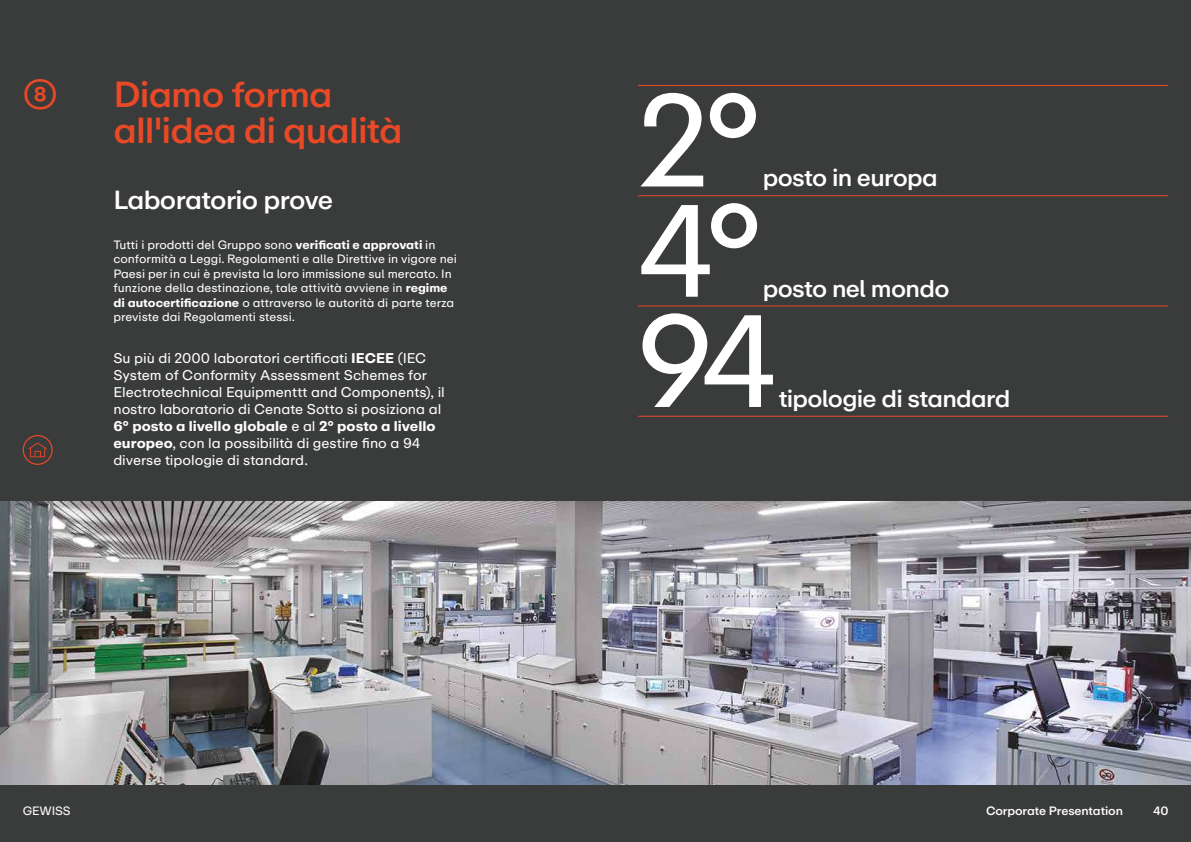
<style>
.page{position:relative;width:1191px;height:842px;background:#3a3b3b}
.page>*{position:absolute;margin:0;border:0;box-sizing:border-box;transform-origin:0 0}
.t1{font:130px "ABC Repro";color:#fff}
.t2{font:500 36px/36px "ABC Repro";letter-spacing:-.025em;color:#e84926}
.t3{font:500 26px "ABC Repro";color:#fff}
.t4{font:500 24px "ABC Repro";letter-spacing:-.025em;color:#fff}
.t5{font:14px/17px "ABC Repro";letter-spacing:-.005em;color:#fff}
.t6{font:12px/14.5px "ABC Repro";color:#fff}
.t7{font:500 12px "ABC Repro";color:#fff}
.s1{font-weight:700}
</style>
<div class="page">
<img style="left:0;top:501px;width:1191px;height:284px">
<hr style="left:638px;top:195px;width:530px;height:1px;background:#e84926">
<hr style="left:638px;top:85px;width:530px;height:1px;background:#e84926">
<hr style="left:638px;top:305px;width:530px;height:1px;background:#e84926">
<hr style="left:638px;top:416px;width:530px;height:1px;background:#e84926">
<svg style="left:23px;top:435px;width:30px;height:30px"></svg>
<h2 class="t2" style="left:23px;top:76px;width:36px">8</h2>
<h2 class="t2" style="left:113px;top:76px;width:291px">Diamo forma all'idea di qualità</h2>
<h3 class="t3" style="left:113px;top:183px;width:221px">Laboratorio prove</h3>
<p class="t6" style="left:113px;top:237px;width:345px">Tutti i prodotti del Gruppo sono <span class="s1">verificati e approvati</span> in conformità a Leggi. Regolamenti e alle Direttive in vigore nei Paesi per in cui è prevista la loro immissione sul mercato. In funzione della destinazione, tale attività avviene in <span class="s1">regime di autocertificazione</span> o attraverso le autorità di parte terza previste dai Regolamenti stessi.</p>
<p class="t5" style="left:113px;top:350px;width:333px">Su più di 2000 laboratori certificati <span class="s1">IECEE</span> (IEC System of Conformity Assessment Schemes for Electrotechnical Equipmenttt and Components), il nostro laboratorio di Cenate Sotto si posiziona al <span class="s1">6° posto a livello globale</span> e al <span class="s1">2° posto a livello europeo</span>, con la possibilità di gestire fino a 94 diverse tipologie di standard.</p>
<h1 class="t1" style="left:636px;top:58px;width:128px">2°</h1>
<h3 class="t4" style="left:763px;top:163px;width:176px">posto in europa</h3>
<h1 class="t1" style="left:636px;top:169px;width:129px">4°</h1>
<h3 class="t4" style="left:763px;top:273px;width:188px">posto nel mondo</h3>
<h1 class="t1" style="left:636px;top:279px;width:144px">94</h1>
<h3 class="t4" style="left:778px;top:383px;width:233px">tipologie di standard</h3>
<p class="t6" style="left:23px;top:803px;width:50px">GEWISS</p>
<p class="t7" style="left:986px;top:803px;width:138px">Corporate Presentation</p>
<p class="t7" style="left:1153px;top:803px;width:17px">40</p>
</div>
